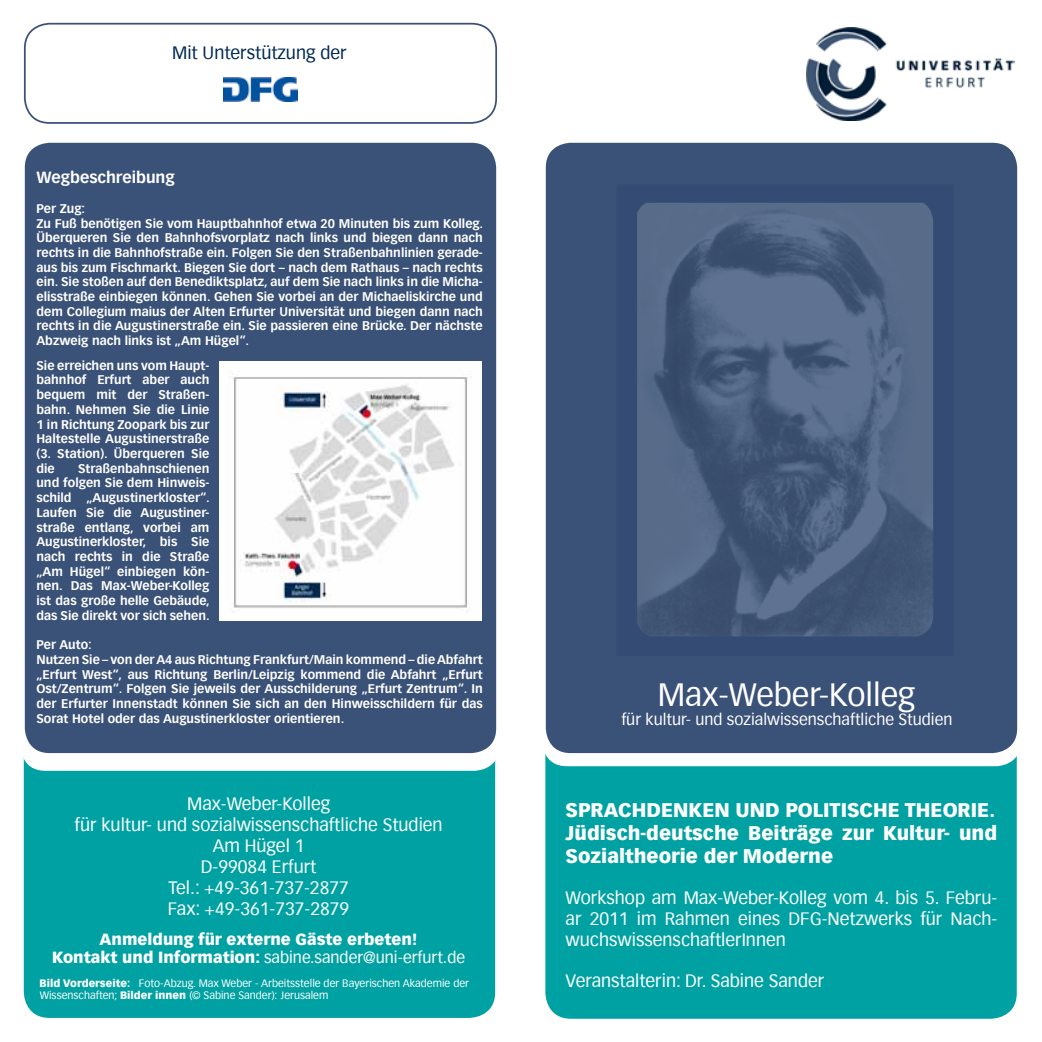
<style>
.page{position:relative;width:1042px;height:1042px;background:#fff}
.page>*{position:absolute;margin:0;border:0;box-sizing:border-box;transform-origin:0 0}
.t1{font:31.5px "Vectora LH";color:#fff}
.t2{font:900 19.25px/23.1px "Vectora LH";color:#fff;text-align:justify}
.t3{font:17.5px/21px "Vectora LH";color:#fff;text-align:center}
.t4{font:17.5px "Vectora LH";color:#002851}
.t5{font:900 15.75px/18.9px "Vectora LH";color:#fff;text-align:center}
.t6{font:15.75px "Vectora LH";color:#fff}
.t7{font:700 15.75px "Vectora LH";color:#fff}
.t8{font:700 12.25px/14.7px "Vectora LH";color:#fff}
.t9{font:10.5px/12.6px "Vectora LH";color:#fff}
.s1{font-weight:400}
.s2{font-weight:900}
</style>
<div class="page">
<div style="left:25px;top:725px;width:469px;height:292px;background:#00a1a2;border-radius:25px"></div>
<div style="left:21px;top:712px;width:478px;height:59px;background:#fff;border-radius:25px"></div>
<div style="left:546px;top:715px;width:470px;height:303px;background:#00a1a2;border-radius:25px"></div>
<div style="left:542px;top:711px;width:479px;height:55px;background:#fff;border-radius:25px"></div>
<div style="left:546px;top:143px;width:471px;height:610px;background:#3a5178;border-radius:25px"></div>
<svg style="left:637px;top:203px;width:296px;height:434px"></svg>
<div style="left:24px;top:23px;width:473px;height:101px;border:2px solid #3a5178;border-radius:25px"></div>
<img style="left:224px;top:78px;width:73px;height:23px">
<img style="left:807px;top:28px;width:207px;height:93px">
<div style="left:25px;top:143px;width:471px;height:610px;background:#3a5178;border-radius:25px"></div>
<img style="left:219px;top:362px;width:262px;height:258px">
<h3 class="t4" style="left:172px;top:42px;width:176px">Mit Unterstützung der</h3>
<p class="t7" style="left:36px;top:168px;width:140px">Wegbeschreibung</p>
<p class="t8" style="left:36px;top:201px;width:448px">Per Zug:<br>Zu Fuß benötigen Sie vom Hauptbahnhof etwa 20 Minuten bis zum Kolleg.<br>Überqueren Sie den Bahnhofsvorplatz nach links und biegen dann nach rechts in die Bahnhofstraße ein. Folgen Sie den Straßenbahnlinien gerade&shy;aus bis zum Fischmarkt. Biegen Sie dort – nach dem Rathaus – nach rechts ein. Sie stoßen auf den Benediktsplatz, auf dem Sie nach links in die Micha&shy;elisstraße einbiegen können. Gehen Sie vorbei an der Michaeliskirche und dem Collegium maius der Alten Erfurter Universität und biegen dann nach rechts in die Augustinerstraße ein. Sie passieren eine Brücke. Der nächste Abzweig nach links ist „Am Hügel“.</p>
<p class="t8" style="left:36px;top:358px;width:174px;text-align:justify">Sie erreichen uns vom Haupt&shy;bahnhof Erfurt aber auch bequem mit der Straßen&shy;bahn. Nehmen Sie die Linie 1 in Richtung Zoopark bis zur Haltestelle Augustinerstraße (3. Station). Überqueren Sie die</p>
<p class="t8" style="left:36px;top:461px;width:175px;text-align:justify;text-indent:42px">Straßenbahnschienen und folgen Sie dem Hinweis&shy;schild „Augustinerkloster“.<br>Laufen Sie die Augustiner&shy;straße entlang, vorbei am Augustinerkloster, bis Sie nach rechts in die Straße „Am Hügel“ einbiegen kön&shy;nen. Das Max-Weber-Kolleg ist das große helle Gebäude, das Sie direkt vor sich sehen.</p>
<p class="t8" style="left:36px;top:637px;width:448px">Per Auto:<br>Nutzen Sie – von der A4 aus Richtung Frankfurt/Main kommend – die Abfahrt „Erfurt West“, aus Richtung Berlin/Leipzig kommend die Abfahrt „Erfurt Ost/Zentrum“. Folgen Sie jeweils der Ausschilderung „Erfurt Zentrum“. In der Erfurter Innenstadt können Sie sich an den Hinweisschildern für das Sorat Hotel oder das Augustinerkloster orientieren.</p>
<h3 class="t3" style="left:75px;top:793px;width:369px">Max-Weber-Kolleg<br>für kultur- und sozialwissenschaftliche Studien<br>Am Hügel 1<br>D-99084 Erfurt<br>Tel.: +49-361-737-2877<br>Fax: +49-361-737-2879</h3>
<p class="t5" style="left:52px;top:929px;width:414px">Anmeldung für externe Gäste erbeten!<br>Kontakt und Information: <span class="s1">sabine.sander@uni-erfurt.de</span></p>
<p class="t9" style="left:40px;top:976px;width:431px"><span class="s2">Bild Vorderseite:</span> Foto-Abzug. Max Weber - Arbeitsstelle der Bayerischen Akademie der<br>Wissenschaften; <span class="s2">Bilder innen</span> (© Sabine Sander): Jerusalem</p>
<h1 class="t1" style="left:658px;top:676px;width:259px">Max-Weber-Kolleg</h1>
<p class="t6" style="left:621px;top:710px;width:333px">für kultur- und sozialwissenschaftliche Studien</p>
<h2 class="t2" style="left:566px;top:798px;width:433px">SPRACHDENKEN UND POLITISCHE THEORIE.<br>Jüdisch-deutsche Beiträge zur Kultur- und Sozialtheorie der Moderne</h2>
<h3 class="t3" style="left:566px;top:887px;width:433px;text-align:justify">Workshop am Max-Weber-Kolleg vom 4. bis 5. Febru&shy;ar 2011 im Rahmen eines DFG-Netzwerks für Nach&shy;wuchswissenschaftlerInnen</h3>
<h3 class="t3" style="left:566px;top:970px;width:260px">Veranstalterin: Dr. Sabine Sander</h3>
</div>
